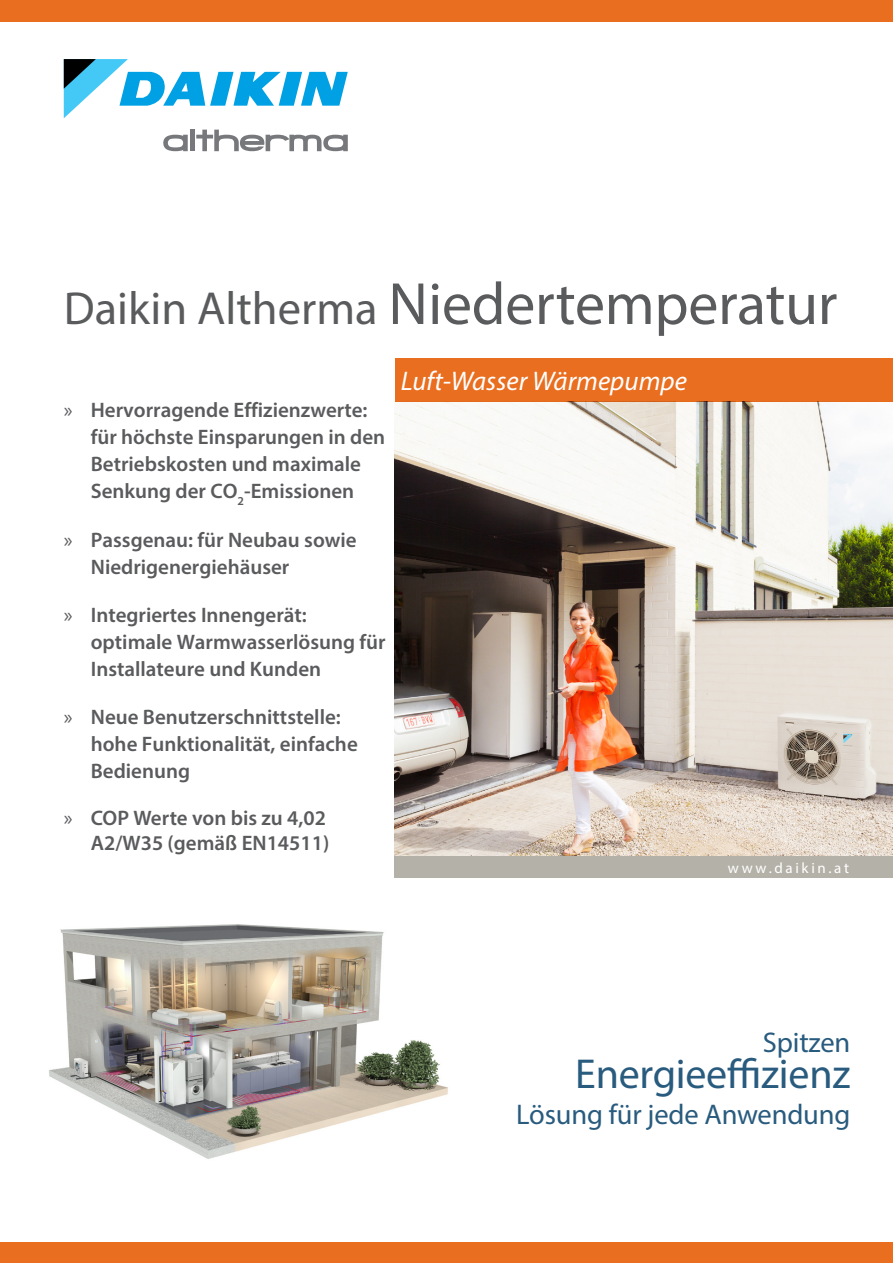
<style>
.page{position:relative;width:893px;height:1263px;background:#fff}
.page>*{position:absolute;margin:0;border:0;box-sizing:border-box;transform-origin:0 0}
.t1{font:60px "Myriad Pro";letter-spacing:-.005em;color:#5a5b5d}
.t2{font:42px "Myriad Pro";letter-spacing:-.005em;color:#285b7e}
.t3{font:28.5px "Myriad Pro";letter-spacing:-.005em;color:#285b7e}
.t4{font:italic 27px "Myriad Pro";color:#fff}
.t5{font:600 21px/27px "Myriad Pro";color:#5a5b5d}
.t6{font:15px "Myriad Pro";letter-spacing:.175em;color:#fff}
.s1{font-size:46.5px}
.s2{font-weight:400}
</style>
<div class="page">
<img style="left:395px;top:402px;width:497px;height:455px">
<div style="left:395px;top:358px;width:498px;height:44px;background:#e96e1f"></div>
<svg style="left:64px;top:59px;width:284px;height:92px"></svg>
<div style="left:395px;top:857px;width:498px;height:21px;background:#b4b1a8"></div>
<img style="left:49px;top:924px;width:399px;height:235px">
<div style="left:0;top:0;width:893px;height:21px;background:#e96e1f"></div>
<div style="left:0;top:1242px;width:893px;height:21px;background:#e96e1f"></div>
<h1 class="t1" style="left:64px;top:267px;width:775px"><span class="s1">Daikin Altherma</span> Niedertemperatur</h1>
<p class="t5" style="left:91px;top:396px;width:296px;text-indent:-27px"><span class="s2">»</span> Hervorragende Effizienzwerte: für höchste Einsparungen in den<br>Betriebskosten und maximale<br>Senkung der CO<sub>2</sub>-Emissionen</p>
<p class="t5" style="left:91px;top:526px;width:267px;text-indent:-27px"><span class="s2">»</span> Passgenau: für Neubau sowie<br>Niedrigenergiehäuser</p>
<p class="t5" style="left:91px;top:601px;width:296px;text-indent:-27px"><span class="s2">»</span> Integriertes Innengerät: optimale Warmwasserlösung für<br>Installateure und Kunden</p>
<p class="t5" style="left:91px;top:703px;width:269px;text-indent:-27px"><span class="s2">»</span> Neue Benutzerschnittstelle: hohe Funktionalität, einfache<br>Bedienung</p>
<p class="t5" style="left:64px;top:804px;width:267px;line-height:25.2px;text-align:right"><span class="s2">»</span> COP Werte von bis zu 4,02<br>A2/W35 (gemäß EN14511)</p>
<p class="t4" style="left:401px;top:364px;width:288px">Luft-Wasser Wärmepumpe</p>
<p class="t6" style="left:728px;top:859px;width:123px">www.daikin.at</p>
<h3 class="t3" style="left:763px;top:1025px;width:89px">Spitzen</h3>
<h2 class="t2" style="left:575px;top:1048px;width:277px">Energieeffizienz</h2>
<h3 class="t3" style="left:516px;top:1097px;width:336px">Lösung für jede Anwendung</h3>
</div>
